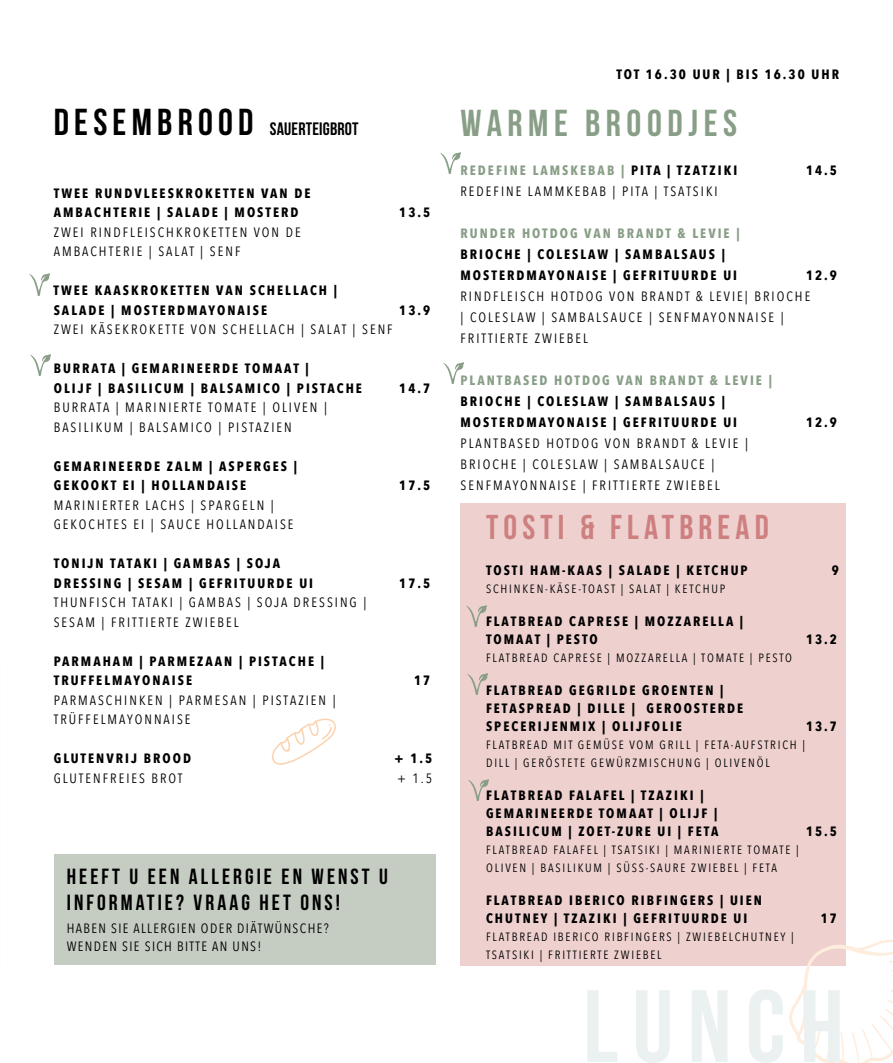
<style>
.page{position:relative;width:893px;height:1063px;background:#fff}
.page>*{position:absolute;margin:0;border:0;box-sizing:border-box;transform-origin:0 0}
.t1{font:700 37.5px "Bebas Neue";letter-spacing:.15em;color:#899e87}
.t2{font:700 34.5px "Bebas Neue";letter-spacing:.15em;color:#ce8080}
.t3{font:700 21.9px/26.4px "Bebas Neue";letter-spacing:.14em;color:#000}
.t4{font:700 18px "Bebas Neue";letter-spacing:.01em;color:#000}
.t5{font:700 13.5px/19.5px "Avenir Next Condensed";letter-spacing:.15em;color:#000}
.t6{font:13.5px/19.5px "Avenir Next Condensed";letter-spacing:.15em;color:#000}
.t7{font:700 13.5px "Avenir Next Condensed";letter-spacing:.15em;color:#899e87}
.t8{font:13.5px/18px "Avenir Next Condensed";letter-spacing:.1em;color:#000}
.t9{font:12px/18px "Avenir Next Condensed";letter-spacing:.15em;color:#000}
.s1{font-size:37.5px}
.s2{color:#000}
</style>
<div class="page">
<div style="left:460px;top:503px;width:386px;height:462px;background:#eed1cf"></div>
<div style="left:54px;top:855px;width:381px;height:110px;background:#c5ccc1"></div>
<img style="left:30px;top:274px;width:20px;height:21px">
<img style="left:31px;top:354px;width:20px;height:21px">
<img style="left:441px;top:152px;width:20px;height:22px">
<img style="left:443px;top:362px;width:20px;height:22px">
<img style="left:466px;top:605px;width:20px;height:21px">
<img style="left:467px;top:673px;width:20px;height:21px">
<img style="left:468px;top:779px;width:21px;height:21px">
<svg style="left:271px;top:719px;width:65px;height:46px"></svg>
<svg style="left:789px;top:940px;width:104px;height:123px"></svg>
<h3 class="t4" style="left:54px;top:119px;width:306px"><span class="s1">DESEMBROOD</span> SAUERTEIGBROT</h3>
<p class="t5" style="left:54px;top:183px;width:258px">TWEE RUNDVLEESKROKETTEN VAN DE<br>AMBACHTERIE | SALADE | MOSTERD</p>
<p class="t6" style="left:54px;top:222px;width:248px">ZWEI RINDFLEISCHKROKETTEN VON DE<br>AMBACHTERIE | SALAT | SENF</p>
<p class="t5" style="left:53px;top:281px;width:285px">TWEE KAASKROKETTEN VAN SCHELLACH |<br>SALADE | MOSTERDMAYONAISE</p>
<p class="t5" style="left:399px;top:203px;width:32px">13.5</p>
<p class="t5" style="left:399px;top:300px;width:32px">13.9</p>
<p class="t6" style="left:54px;top:319px;width:340px">ZWEI KÄSEKROKETTE VON SCHELLACH | SALAT | SENF</p>
<p class="t5" style="left:54px;top:359px;width:310px">BURRATA | GEMARINEERDE TOMAAT |<br>OLIJF | BASILICUM | BALSAMICO | PISTACHE</p>
<p class="t5" style="left:399px;top:378px;width:32px">14.7</p>
<p class="t6" style="left:54px;top:397px;width:275px">BURRATA | MARINIERTE TOMATE | OLIVEN |<br>BASILIKUM | BALSAMICO | PISTAZIEN</p>
<p class="t5" style="left:54px;top:456px;width:245px">GEMARINEERDE ZALM | ASPERGES |<br>GEKOOKT EI | HOLLANDAISE</p>
<p class="t6" style="left:54px;top:495px;width:241px">MARINIERTER LACHS | SPARGELN |<br>GEKOCHTES EI | SAUCE HOLLANDAISE</p>
<p class="t5" style="left:54px;top:554px;width:261px">TONIJN TATAKI | GAMBAS | SOJA<br>DRESSING | SESAM | GEFRITUURDE UI</p>
<p class="t6" style="left:54px;top:592px;width:314px">THUNFISCH TATAKI | GAMBAS | SOJA DRESSING |<br>SESAM | FRITTIERTE ZWIEBEL</p>
<p class="t5" style="left:54px;top:651px;width:272px">PARMAHAM | PARMEZAAN | PISTACHE |<br>TRUFFELMAYONAISE</p>
<p class="t5" style="left:399px;top:476px;width:32px">17.5</p>
<p class="t5" style="left:399px;top:573px;width:32px">17.5</p>
<p class="t5" style="left:414px;top:671px;width:18px">17</p>
<p class="t6" style="left:54px;top:690px;width:283px">PARMASCHINKEN | PARMESAN | PISTAZIEN |<br>TRÜFFELMAYONNAISE</p>
<p class="t5" style="left:54px;top:749px;width:139px">GLUTENVRIJ BROOD</p>
<p class="t5" style="left:395px;top:749px;width:39px">+ 1.5</p>
<p class="t6" style="left:54px;top:768px;width:130px">GLUTENFREIES BROT</p>
<p class="t6" style="left:397px;top:768px;width:37px">+ 1.5</p>
<h3 class="t3" style="left:67px;top:863px;width:323px">HEEFT U EEN ALLERGIE EN WENST U<br>INFORMATIE? VRAAG HET ONS!</h3>
<p class="t8" style="left:67px;top:919px;width:263px">HABEN SIE ALLERGIEN ODER DIÄTWÜNSCHE?<br>WENDEN SIE SICH BITTE AN UNS!</p>
<p class="t5" style="left:616px;top:64px;width:224px">TOT 16.30 UUR | BIS 16.30 UHR</p>
<h1 class="t1" style="left:460px;top:102px;width:278px">WARME BROODJES</h1>
<p class="t7" style="left:460px;top:162px;width:278px">REDEFINE LAMSKEBAB | <span class="s2">PITA | TZATZIKI</span></p>
<p class="t5" style="left:806px;top:160px;width:32px">14.5</p>
<p class="t6" style="left:460px;top:181px;width:259px">REDEFINE LAMMKEBAB | PITA | TSATSIKI</p>
<p class="t7" style="left:460px;top:225px;width:281px">RUNDER HOTDOG VAN BRANDT &amp; LEVIE |</p>
<p class="t5" style="left:460px;top:244px;width:278px;line-height:21px">BRIOCHE | COLESLAW | SAMBALSAUS |<br>MOSTERDMAYONAISE | GEFRITUURDE UI</p>
<p class="t5" style="left:806px;top:265px;width:32px">12.9</p>
<p class="t6" style="left:460px;top:285px;width:351px;line-height:21px">RINDFLEISCH HOTDOG VON BRANDT &amp; LEVIE| BRIOCHE | COLESLAW | SAMBALSAUCE | SENFMAYONNAISE |<br>FRITTIERTE ZWIEBEL</p>
<p class="t7" style="left:460px;top:372px;width:313px">PLANTBASED HOTDOG VAN BRANDT &amp; LEVIE |</p>
<p class="t5" style="left:460px;top:391px;width:278px;line-height:21px">BRIOCHE | COLESLAW | SAMBALSAUS |<br>MOSTERDMAYONAISE | GEFRITUURDE UI</p>
<p class="t5" style="left:806px;top:412px;width:32px">12.9</p>
<p class="t6" style="left:460px;top:432px;width:289px;line-height:21px">PLANTBASED HOTDOG VON BRANDT &amp; LEVIE |<br>BRIOCHE | COLESLAW | SAMBALSAUCE |<br>SENFMAYONNAISE | FRITTIERTE ZWIEBEL</p>
<h2 class="t2" style="left:486px;top:509px;width:284px">TOSTI &amp; FLATBREAD</h2>
<p class="t5" style="left:486px;top:561px;width:263px">TOSTI HAM-KAAS | SALADE | KETCHUP</p>
<p class="t5" style="left:832px;top:561px;width:9px">9</p>
<p class="t9" style="left:486px;top:580px;width:241px">SCHINKEN-KÄSE-TOAST | SALAT | KETCHUP</p>
<p class="t5" style="left:486px;top:613px;width:259px;line-height:18px">FLATBREAD CAPRESE | MOZZARELLA |<br>TOMAAT | PESTO</p>
<p class="t5" style="left:806px;top:630px;width:32px">13.2</p>
<p class="t9" style="left:486px;top:649px;width:308px">FLATBREAD CAPRESE | MOZZARELLA | TOMATE | PESTO</p>
<p class="t5" style="left:486px;top:682px;width:259px;line-height:18px">FLATBREAD GEGRILDE GROENTEN |<br>FETASPREAD | DILLE | GEROOSTERDE<br>SPECERIJENMIX | OLIJFOLIE</p>
<p class="t5" style="left:806px;top:717px;width:32px">13.7</p>
<p class="t9" style="left:486px;top:736px;width:321px">FLATBREAD MIT GEMÜSE VOM GRILL | FETA-AUFSTRICH |<br>DILL | GERÖSTETE GEWÜRZMISCHUNG | OLIVENÖL</p>
<p class="t5" style="left:486px;top:787px;width:234px;line-height:18px">FLATBREAD FALAFEL | TZAZIKI |<br>GEMARINEERDE TOMAAT | OLIJF |<br>BASILICUM | ZOET-ZURE UI | FETA</p>
<p class="t5" style="left:806px;top:822px;width:32px">15.5</p>
<p class="t9" style="left:486px;top:841px;width:314px">FLATBREAD FALAFEL | TSATSIKI | MARINIERTE TOMATE |<br>OLIVEN | BASILIKUM | SÜSS-SAURE ZWIEBEL | FETA</p>
<p class="t5" style="left:486px;top:892px;width:277px;line-height:18px">FLATBREAD IBERICO RIBFINGERS | UIEN<br>CHUTNEY | TZAZIKI | GEFRITUURDE UI</p>
<p class="t9" style="left:486px;top:928px;width:309px">FLATBREAD IBERICO RIBFINGERS | ZWIEBELCHUTNEY |<br>TSATSIKI | FRITTIERTE ZWIEBEL</p>
<p class="t5" style="left:821px;top:909px;width:18px">17</p>
</div>
